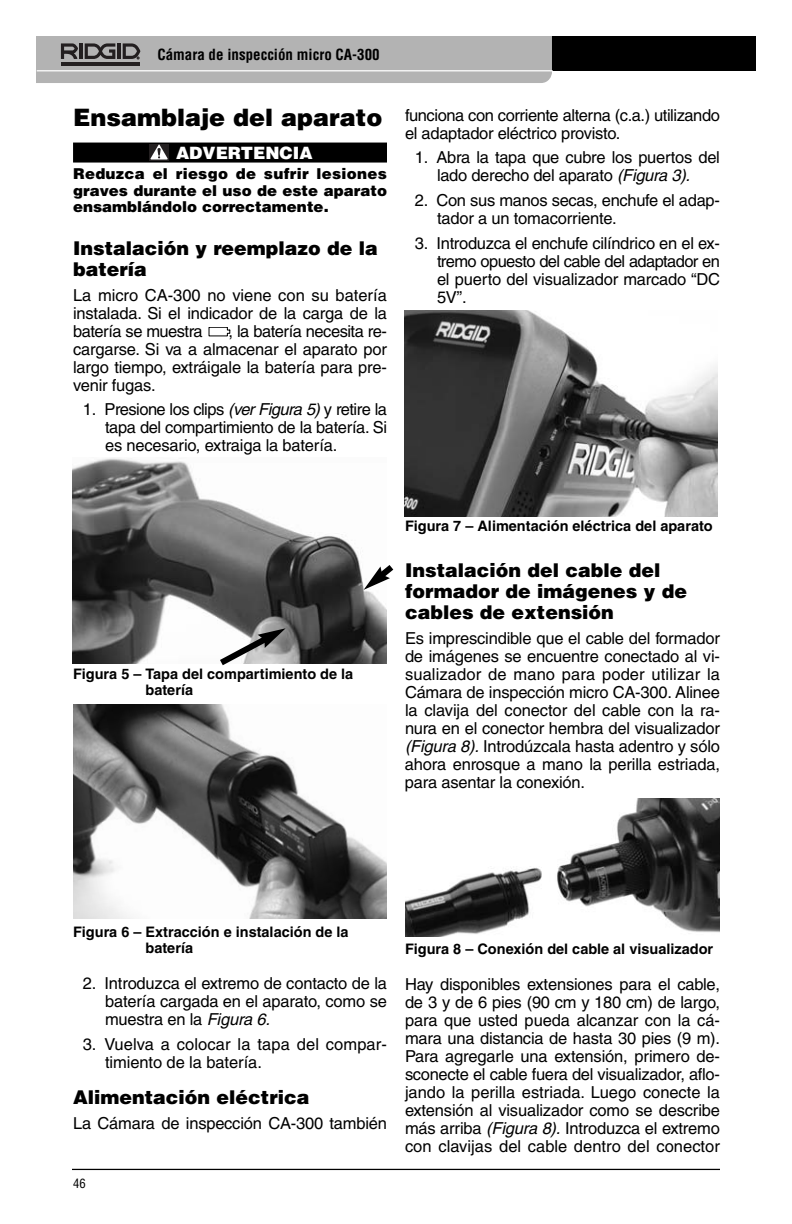
<style>
.page{position:relative;width:792px;height:1224px;background:#fff}
.page>*{position:absolute;margin:0;border:0;box-sizing:border-box;transform-origin:0 0}
.t1{font:900 24px "Helvetica";color:#000}
.t2{font:900 19px/21px "Helvetica";color:#000}
.t3{font:900 17px "Helvetica";color:#fff}
.t4{font:16.4px/18px "Helvetica";letter-spacing:-.01em;color:#000;text-align:justify}
.t5{font:900 15px/16.4px "Helvetica";color:#000;text-align:justify}
.t6{font:700 condensed 15px "Helvetica";color:#000}
.t7{font:700 14.4px/16px "Helvetica";color:#000}
.t8{font:condensed 12.6px "Helvetica";color:#000}
.s1{font-style:italic}
</style>
<div class="page">
<hr style="left:72px;top:1169px;width:648px;height:1px;background:#000">
<div style="left:73px;top:143px;width:314px;height:20px;background:#000"></div>
<div style="left:149px;top:145px;width:19px;height:16px;background:#231f20"></div>
<svg style="left:150px;top:145px;width:18px;height:15px"></svg>
<img style="left:405px;top:798px;width:315px;height:139px">
<div style="left:403px;top:37px;width:353px;height:34px;background:#000"></div>
<hr style="left:37px;top:70px;width:516px;height:1px;background:#fff">
<svg style="left:36px;top:36px;width:516px;height:47px;background:#afafaf"></svg>
<svg style="left:209px;top:327px;width:21px;height:9px"></svg>
<img style="left:74px;top:705px;width:313px;height:214px">
<img style="left:73px;top:458px;width:313px;height:206px">
<img style="left:404px;top:310px;width:313px;height:206px">
<svg style="left:213px;top:628px;width:73px;height:38px"></svg>
<svg style="left:364px;top:559px;width:30px;height:31px"></svg>
<p class="t6" style="left:157px;top:48px;width:224px">Cámara de inspección micro CA-300</p>
<h1 class="t1" style="left:73px;top:109px;width:311px">Ensamblaje del aparato</h1>
<p class="t3" style="left:176px;top:146px;width:138px">ADVERTENCIA</p>
<p class="t5" style="left:73px;top:167px;width:315px">Reduzca el riesgo de sufrir lesiones graves durante el uso de este aparato ensamblándolo correctamente.</p>
<p class="t2" style="left:73px;top:239px;width:306px">Instalación y reemplazo de la batería</p>
<p class="t4" style="left:73px;top:288px;width:315px">La micro CA-300 no viene con su batería ins talada. Si el indicador de la carga de la batería se muestra</p>
<p class="t4" style="left:73px;top:324px;width:315px;text-indent:156px">, la batería necesita re&shy;cargarse. Si va a almacenar el aparato por largo tiempo, extráigale la batería para pre&shy;venir fugas.</p>
<p class="t4" style="left:105px;top:401px;width:283px;text-indent:-22px">1. Presione los clips <span class="s1">(verFigura 5)</span>y retire la tapa del compartimiento de la batería. Si es necesario, extraiga la batería.</p>
<p class="t4" style="left:405px;top:108px;width:316px">funciona con corriente alterna (c.a.) utilizando el adaptador eléctrico provisto.</p>
<p class="t4" style="left:415px;top:150px;width:307px;text-align:center">1. Abra la tapa que cubre los puertos del lado derecho del aparato <span class="s1">(Figura 3).</span></p>
<p class="t4" style="left:437px;top:193px;width:284px;text-indent:-22px">2. Con sus manos secas, enchufe el adap&shy;tador a un tomacorriente.</p>
<p class="t4" style="left:437px;top:236px;width:285px;text-indent:-22px">3. Introduzca el enchufe cilíndrico en el ex&shy;tremo opuesto del cable del adaptador en el puerto del visualizador marcado “DC 5V”.</p>
<p class="t7" style="left:146px;top:667px;width:209px;text-indent:-73px">Figura 5 – Tapa del compartimiento de la batería</p>
<p class="t7" style="left:405px;top:519px;width:309px">Figura 7 – Alimentación eléctrica del aparato</p>
<p class="t2" style="left:405px;top:561px;width:284px">Instalación del cable del formador de imágenes y de cables de extensión</p>
<p class="t4" style="left:405px;top:631px;width:317px">Es imprescindible que el cable del formador de imágenes se encuentre conectado al vi - sua lizador de mano para poder utilizar la Cámara de inspección micro CA-300. Alinee la clavija del conector del cable con la ra&shy;nura en el conector hembra del visualizador <span class="s1">(Figura 8).</span>Introdúzcala hasta adentro y sólo ahora enrosque a mano la perilla estriada, para asentar la conexión.</p>
<p class="t7" style="left:146px;top:925px;width:205px;text-indent:-73px">Figura 6 – Extracción e instalación de la batería</p>
<p class="t4" style="left:105px;top:976px;width:283px;text-indent:-22px">2. Introduzca el extremo de contacto de la batería cargada en el aparato, como se muestra en la <span class="s1">Figura 6.</span></p>
<p class="t4" style="left:105px;top:1037px;width:283px;text-indent:-22px">3. Vuelva a colocar la tapa del compar&shy;timiento de la batería.</p>
<p class="t2" style="left:73px;top:1088px;width:238px">Alimentación eléctrica</p>
<p class="t4" style="left:73px;top:1116px;width:315px">La Cámara de inspección CA-300 también</p>
<p class="t8" style="left:73px;top:1178px;width:14px">46</p>
<p class="t7" style="left:405px;top:942px;width:310px">Figura 8 – Conexión del cable al visualizador</p>
<p class="t4" style="left:405px;top:977px;width:317px">Hay disponibles extensiones para el cable, de 3 y de 6 pies (90 cm y 180 cm) de largo, para que usted pueda alcanzar con la cá&shy;mara una distancia de hasta 30 pies (9 m).<br>Para agregarle una extensión, primero de&shy;sconecte el cable fuera del visualizador, aflo&shy;jando la perilla estriada. Luego conecte la extensión al visualizador como se describe más arriba <span class="s1">(Figura 8).</span>Introduzca el extremo con clavijas del cable dentro del conector</p>
</div>
